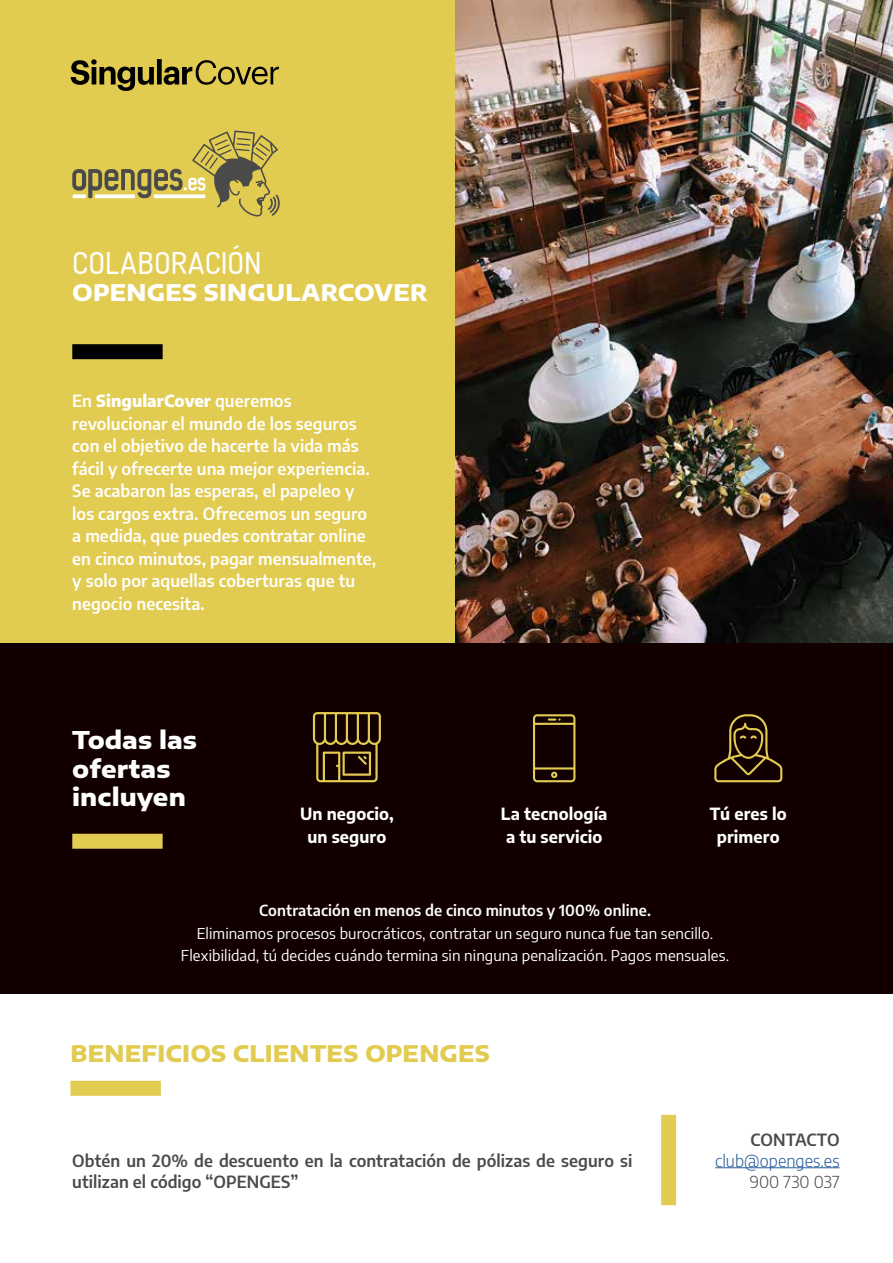
<style>
.page{position:relative;width:893px;height:1263px;background:#fff}
.page>*{position:absolute;margin:0;border:0;box-sizing:border-box;transform-origin:0 0}
.t1{font:500 30px "Dosis";letter-spacing:.005em;color:#fff}
.t2{font:800 24px/28.8px "Encode Sans Expanded";letter-spacing:.005em;color:#fff}
.t3{font:800 22.5px "Encode Sans Expanded";letter-spacing:.01em;color:#e2cb51}
.t4{font:800 22.5px "Encode Sans Expanded";letter-spacing:.005em;color:#fff}
.t5{font:600 16.5px/22.5px "Encode Sans";letter-spacing:.005em;color:#fff}
.t6{font:600 16.5px/21px "Encode Sans";letter-spacing:.005em;color:#4a4a49}
.t7{font:700 16.5px/22.5px "Encode Sans";letter-spacing:.005em;color:#fff;text-align:center}
.t8{font:300 16.5px "Encode Sans";color:#275b9b}
.t9{font:300 16.5px "Encode Sans";letter-spacing:.005em;color:#4a4a49}
.t10{font:15px/22.5px "Encode Sans";letter-spacing:.005em;color:#fff;text-align:center}
.t11{font:600 15px "Encode Sans";letter-spacing:.005em;color:#fff}
.s1{font-weight:800}
</style>
<div class="page">
<div style="left:0;top:641px;width:893px;height:353px;background:#120000"></div>
<hr style="left:715px;top:1167px;width:125px;height:1px;background:#275b9b">
<div style="left:0;top:0;width:455px;height:642px;background:#e2cb51"></div>
<img style="left:455px;top:0;width:438px;height:642px">
<div style="left:72px;top:344px;width:91px;height:15px;background:#000"></div>
<div style="left:70px;top:1081px;width:91px;height:15px;background:#e2cb51"></div>
<svg style="left:71px;top:59px;width:208px;height:32px"></svg>
<svg style="left:72px;top:130px;width:208px;height:87px"></svg>
<div style="left:661px;top:1115px;width:15px;height:90px;background:#e2cb51"></div>
<div style="left:72px;top:834px;width:91px;height:15px;background:#e2cb51"></div>
<svg style="left:313px;top:712px;width:68px;height:70px"></svg>
<svg style="left:533px;top:714px;width:42px;height:68px"></svg>
<svg style="left:714px;top:714px;width:68px;height:68px"></svg>
<h1 class="t1" style="left:72px;top:243px;width:191px">COLABORACIÓN</h1>
<h3 class="t4" style="left:72px;top:275px;width:357px">OPENGES SINGULARCOVER</h3>
<p class="t5" style="left:72px;top:389px;width:305px">En <span class="s1">SingularCover</span> queremos revolucionar el mundo de los seguros con el objetivo de hacerte la vida más fácil y ofrecerte una mejor experiencia.<br>Se acabaron las esperas, el papeleo y los cargos extra. Ofrecemos un seguro a medida, que puedes contratar online en cinco minutos, pagar mensualmente, y solo por aquellas coberturas que tu negocio necesita.</p>
<h2 class="t2" style="left:72px;top:724px;width:126px">Todas las ofertas incluyen</h2>
<p class="t7" style="left:300px;top:802px;width:95px">Un negocio, un seguro</p>
<p class="t7" style="left:710px;top:802px;width:78px">Tú eres lo primero</p>
<p class="t7" style="left:501px;top:802px;width:108px">La tecnología a tu servicio</p>
<p class="t11" style="left:259px;top:900px;width:393px">Contratación en menos de cinco minutos y 100% online.</p>
<p class="t10" style="left:181px;top:921px;width:550px">Eliminamos procesos burocráticos, contratar un seguro nunca fue tan sencillo.<br>Flexibilidad, tú decides cuándo termina sin ninguna penalización. Pagos mensuales.</p>
<h3 class="t3" style="left:70px;top:1036px;width:421px">BENEFICIOS CLIENTES OPENGES</h3>
<p class="t6" style="left:72px;top:1149px;width:561px">Obtén un 20% de descuento en la contratación de pólizas de seguro si utilizan el código “OPENGES”</p>
<p class="t6" style="left:751px;top:1128px;width:91px">CONTACTO</p>
<p class="t8" style="left:715px;top:1149px;width:126px">club@openges.es</p>
<p class="t9" style="left:750px;top:1170px;width:91px">900 730 037</p>
</div>
